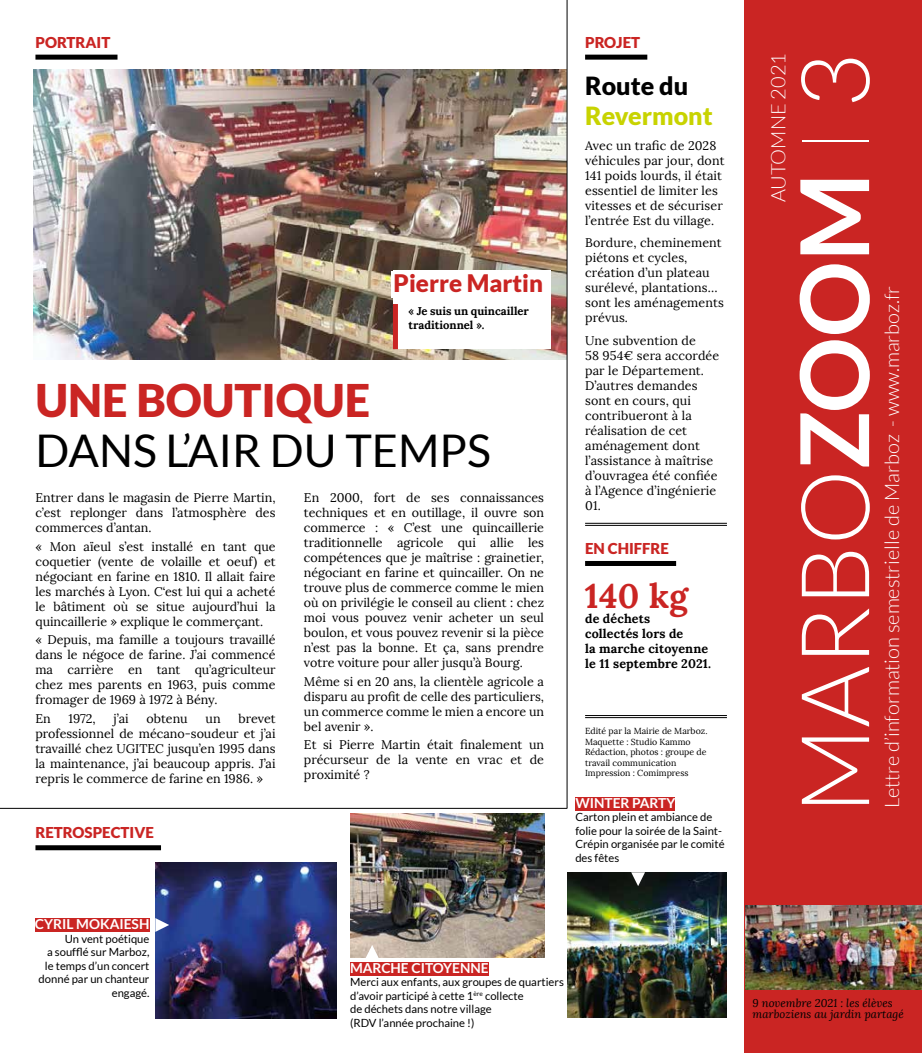
<style>
.page{position:relative;width:922px;height:1053px;background:#fff}
.page>*{position:absolute;margin:0;border:0;box-sizing:border-box;transform-origin:0 0}
.t1{font:300 95px "Lato";color:#fff}
.t2{font:45px "Lato";color:#000}
.t3{font:900 45px "Lato";color:#ca2523}
.t4{font:700 33.88px "Lora";color:#ca2523}
.t5{font:900 25px "Lato";color:#c8d300}
.t6{font:900 25px "Lato";color:#000}
.t7{font:900 24.12px "Lato";color:#ca2523}
.t8{font:300 20px "Lato";color:#fff}
.t9{font:900 15px "Lato";color:#ca2523}
.t10{font:700 13.75px "Lato";color:#fff}
.t11{font:12.5px/15px "Lora";color:#000;text-align:justify}
.t12{font:700 12.5px/15px "Lora";letter-spacing:.01em;color:#000}
.t13{font:11.25px/13.5px "Lato";color:#000}
.t14{font:italic 11.25px/11.2px "Lora";color:#000}
.t15{font:700 11.25px/13.5px "Lora";color:#000}
.t16{font:8.75px/10.5px "Lora";color:#000}
.s1{font-weight:700}
.s2{font-weight:100}
</style>
<div class="page">
<div style="left:744px;top:0;width:177px;height:1052px;background:#ca2523"></div>
<img style="left:745px;top:905px;width:176px;height:84px">
<div style="left:35px;top:55px;width:82px;height:5px;background:#000"></div>
<div style="left:35px;top:845px;width:126px;height:5px;background:#000"></div>
<div style="left:585px;top:55px;width:62px;height:5px;background:#000"></div>
<img style="left:34px;top:69px;width:532px;height:291px">
<div style="left:393px;top:270px;width:157px;height:79px;background:#fff"></div>
<div style="left:391px;top:271px;width:154px;height:26px;background:#fff"></div>
<div style="left:585px;top:561px;width:91px;height:5px;background:#000"></div>
<hr style="left:585px;top:523px;width:141px;height:1px;background:#000">
<hr style="left:585px;top:525px;width:141px;height:1px;background:#000">
<hr style="left:585px;top:715px;width:141px;height:1px;background:#000">
<hr style="left:585px;top:717px;width:141px;height:1px;background:#000">
<hr style="left:0;top:808px;width:567px;height:1px;background:#000">
<hr style="left:566px;top:0;width:1px;height:808px;background:#000">
<img style="left:156px;top:862px;width:181px;height:156px">
<img style="left:350px;top:814px;width:194px;height:143px">
<img style="left:567px;top:872px;width:159px;height:145px">
<div style="left:35px;top:918px;width:114px;height:13px;background:#ca2523"></div>
<div style="left:350px;top:961px;width:138px;height:14px;background:#ca2523"></div>
<div style="left:575px;top:796px;width:100px;height:14px;background:#ca2523"></div>
<svg style="left:155px;top:918px;width:14px;height:13px"></svg>
<svg style="left:631px;top:872px;width:14px;height:14px"></svg>
<svg style="left:365px;top:944px;width:14px;height:14px"></svg>
<div style="left:393px;top:304px;width:5px;height:45px;background:#ca2523"></div>
<p class="t9" style="left:35px;top:33px;width:76px">PORTRAIT</p>
<h3 class="t7" style="left:393px;top:269px;width:151px">Pierre Martin</h3>
<p class="t15" style="left:408px;top:304px;width:122px">« Je suis un quincailler traditionnel ».</p>
<h2 class="t3" style="left:35px;top:374px;width:336px">UNE BOUTIQUE</h2>
<h2 class="t2" style="left:35px;top:426px;width:457px">DANS L’AIR DU TEMPS</h2>
<p class="t11" style="left:35px;top:490px;width:241px">Entrer dans le magasin de Pierre Martin, c’est replonger dans l’atmosphère des commerces d’antan.</p>
<p class="t11" style="left:35px;top:539px;width:241px">« Mon aïeul s’est installé en tant que coquetier (vente de volaille et oeuf) et négociant en farine en 1810. Il allait faire les marchés à Lyon. C‘est lui qui a acheté le bâtiment où se situe aujourd’hui la quincaillerie » explique le commerçant.</p>
<p class="t11" style="left:35px;top:632px;width:241px">« Depuis, ma famille a toujours travaillé dans le négoce de farine. J’ai commencé ma carrière en tant qu’agriculteur chez mes parents en 1963, puis comme fromager de 1969 à 1972 à Bény.</p>
<p class="t11" style="left:35px;top:711px;width:17px">En</p>
<p class="t11" style="left:69px;top:711px;width:29px">1972,</p>
<p class="t11" style="left:114px;top:711px;width:17px">j’ai</p>
<p class="t11" style="left:146px;top:711px;width:43px">obtenu</p>
<p class="t11" style="left:205px;top:711px;width:17px">un</p>
<p class="t11" style="left:304px;top:490px;width:241px">En 2000, fort de ses connaissances techniques et en outillage, il ouvre son commerce : « C’est une quincaillerie traditionnelle agricole qui allie les compétences que je maîtrise : grainetier, négociant en farine et quincailler. On ne trouve plus de commerce comme le mien où on privilégie le conseil au client : chez moi vous pouvez venir acheter un seul boulon, et vous pouvez revenir si la pièce n’est pas la bonne. Et ça, sans prendre votre voiture pour aller jusqu’à Bourg.</p>
<p class="t11" style="left:304px;top:674px;width:241px">Même si en 20 ans, la clientèle agricole a disparu au profit de celle des particuliers, un commerce comme le mien a encore un bel avenir ».</p>
<p class="t11" style="left:304px;top:737px;width:241px">Et si Pierre Martin était finalement un précurseur de la vente en vrac et de proximité ?</p>
<p class="t11" style="left:35px;top:711px;width:241px;text-indent:203px">brevet professionnel de mécano-soudeur et j’ai travaillé chez UGITEC jusqu’en 1995 dans la maintenance, j’ai beaucoup appris. J’ai repris le commerce de farine en 1986. »</p>
<p class="t9" style="left:35px;top:823px;width:120px">RETROSPECTIVE</p>
<p class="t9" style="left:585px;top:33px;width:57px">PROJET</p>
<h3 class="t6" style="left:585px;top:71px;width:105px">Route du</h3>
<h3 class="t5" style="left:585px;top:101px;width:129px">Revermont</h3>
<p class="t11" style="left:585px;top:138px;width:141px;text-align:left">Avec un trafic de 2028 véhicules par jour, dont<br>141 poids lourds, il était essentiel de limiter les vitesses et de sécuriser l’entrée Est du village.</p>
<p class="t11" style="left:585px;top:235px;width:140px;text-align:left">Bordure, cheminement piétons et cycles, création d’un plateau surélevé, plantations… sont les aménagements prévus.</p>
<p class="t11" style="left:585px;top:332px;width:136px;text-align:left">Une subvention de<br>58 954€ sera accordée par le Département.<br>D’autres demandes sont en cours, qui contribueront à la réalisation de cet aménagement dont l’assistance à maîtrise d’ouvragea été confiée à l’Agence d’ingénierie<br>01.</p>
<p class="t9" style="left:585px;top:539px;width:85px">EN CHIFFRE</p>
<h3 class="t4" style="left:584px;top:570px;width:105px">140 kg</h3>
<p class="t12" style="left:585px;top:610px;width:127px">de déchets<br>collectés lors de<br>la marche citoyenne le 11 septembre 2021.</p>
<p class="t16" style="left:585px;top:725px;width:124px">Edité par la Mairie de Marboz.<br>Maquette : Studio Kammo<br>Rédaction, photos : groupe de travail communication<br>Impression : Comimpress</p>
<p class="t10" style="left:575px;top:794px;width:101px">WINTER PARTY</p>
<p class="t13" style="left:575px;top:810px;width:151px">Carton plein et ambiance de folie pour la soirée de la Saint-<br>Crépin organisée par le comité des fêtes</p>
<p class="t10" style="left:35px;top:916px;width:116px">CYRIL MOKAIESH</p>
<p class="t13" style="left:39px;top:931px;width:112px;text-align:right">Un vent poétique<br>a soufflé sur Marboz, le temps d’un concert donné par un chanteur engagé.</p>
<p class="t10" style="left:350px;top:959px;width:140px">MARCHE CITOYENNE</p>
<p class="t13" style="left:350px;top:975px;width:215px">Merci aux enfants, aux groupes de quartiers d’avoir participé à cette 1<sup>ère</sup> collecte<br>de déchets dans notre village<br>(RDV l’année prochaine !)</p>
<h3 class="t8" style="left:767px;top:202px;width:150px;rotate:-90deg">AUTOMNE 2021</h3>
<h1 class="t1" style="left:783px;top:813px;width:762px;rotate:-90deg">MARBO<span class="s1">ZOOM</span> <span class="s2">I</span> 3</h1>
<h3 class="t8" style="left:880px;top:808px;width:524px;rotate:-90deg">Lettre d’information semestrielle de Marboz - www.marboz.fr</h3>
<p class="t14" style="left:752px;top:997px;width:152px">9 novembre 2021 : les élèves marboziens au jardin partagé</p>
</div>
